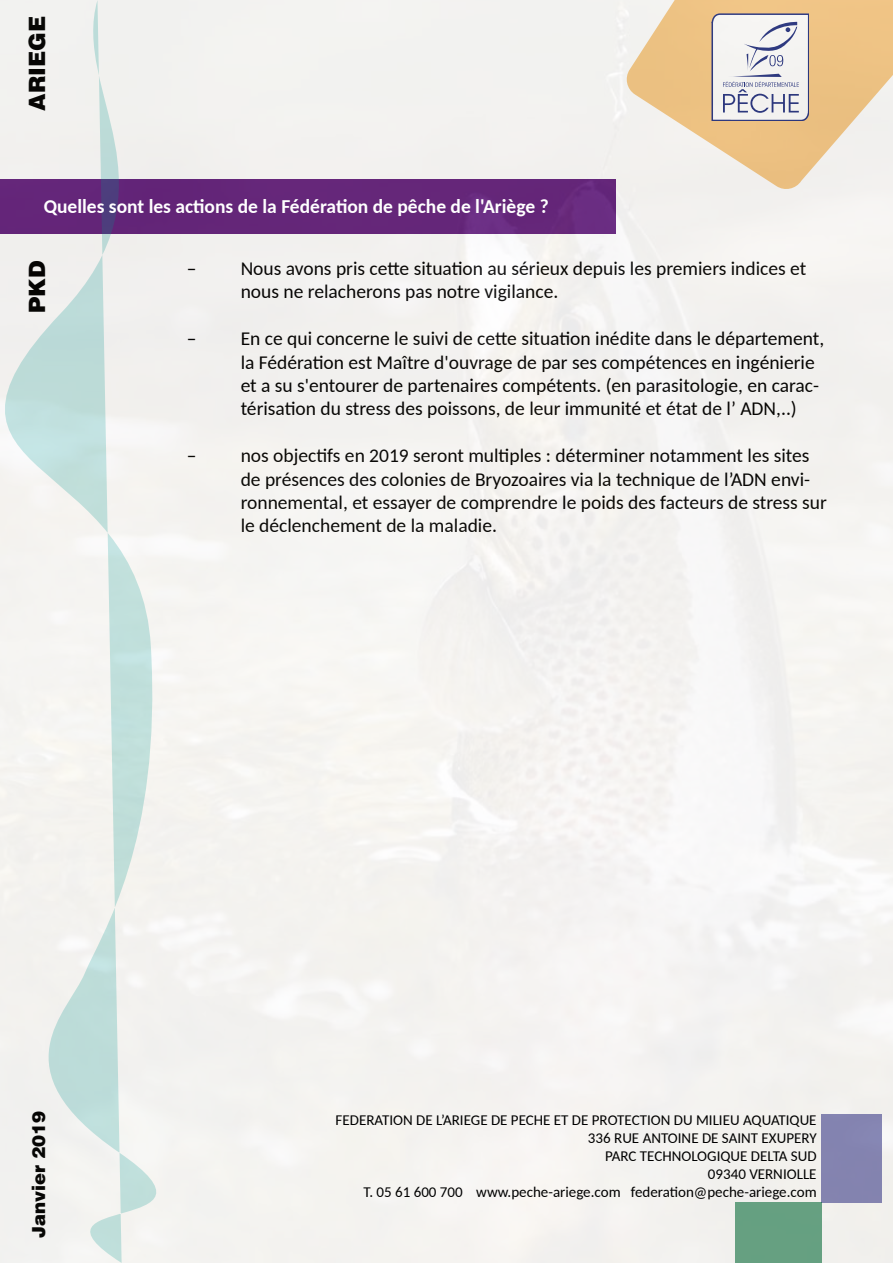
<style>
.page{position:relative;width:893px;height:1263px;background:#fff}
.page>*{position:absolute;margin:0;border:0;box-sizing:border-box;transform-origin:0 0}
.t1{font:900 22.5px "Helvetica";color:#000}
.t2{font:19.5px/23.4px "Carlito";color:#000}
.t3{font:700 19.5px "Carlito";color:#fff}
.t4{font:900 18px "Helvetica";color:#000}
.t5{font:15px/18px "Carlito";color:#000;text-align:right}
</style>
<div class="page">
<img style="left:0;top:0;width:893px;height:1263px">
<div style="left:821px;top:1114px;width:60px;height:89px;background:#8483b0"></div>
<div style="left:735px;top:1203px;width:87px;height:60px;background:#66a081"></div>
<p class="t1" style="left:23px;top:111px;width:96px;rotate:-90deg">ARIEGE</p>
<p class="t3" style="left:44px;top:193px;width:507px">Quelles sont les actions de la Fédération de pêche de l'Ariège ?</p>
<p class="t1" style="left:23px;top:313px;width:54px;rotate:-90deg">PKD</p>
<p class="t2" style="left:241px;top:256px;width:567px;text-indent:-54px">– Nous avons pris cette situation au sérieux depuis les premiers indices et nous ne relacherons pas notre vigilance.</p>
<p class="t2" style="left:241px;top:326px;width:585px;text-indent:-54px">– En ce qui concerne le suivi de cette situation inédite dans le département, la Fédération est Maître d'ouvrage de par ses compétences en ingénierie et a su s'entourer de partenaires compétents. (en parasitologie, en carac&shy;térisation du stress des poissons, de leur immunité et état de l’ ADN,..)</p>
<p class="t2" style="left:241px;top:443px;width:588px;text-indent:-54px">– nos objectifs en 2019 seront multiples : déterminer notamment les sites de présences des colonies de Bryozoaires via la technique de l’ADN envi&shy;ronnemental, et essayer de comprendre le poids des facteurs de stress sur le déclenchement de la maladie.</p>
<p class="t4" style="left:27px;top:1238px;width:129px;rotate:-90deg">Janvier 2019</p>
<p class="t5" style="left:336px;top:1110px;width:483px">FEDERATION DE L’ARIEGE DE PECHE ET DE PROTECTION DU MILIEU AQUATIQUE 336 RUE ANTOINE DE SAINT EXUPERY<br>PARC TECHNOLOGIQUE DELTA SUD<br>09340 VERNIOLLE<br>T. 05 61 600 700 www.peche-ariege.com federation@peche-ariege.com</p>
</div>
